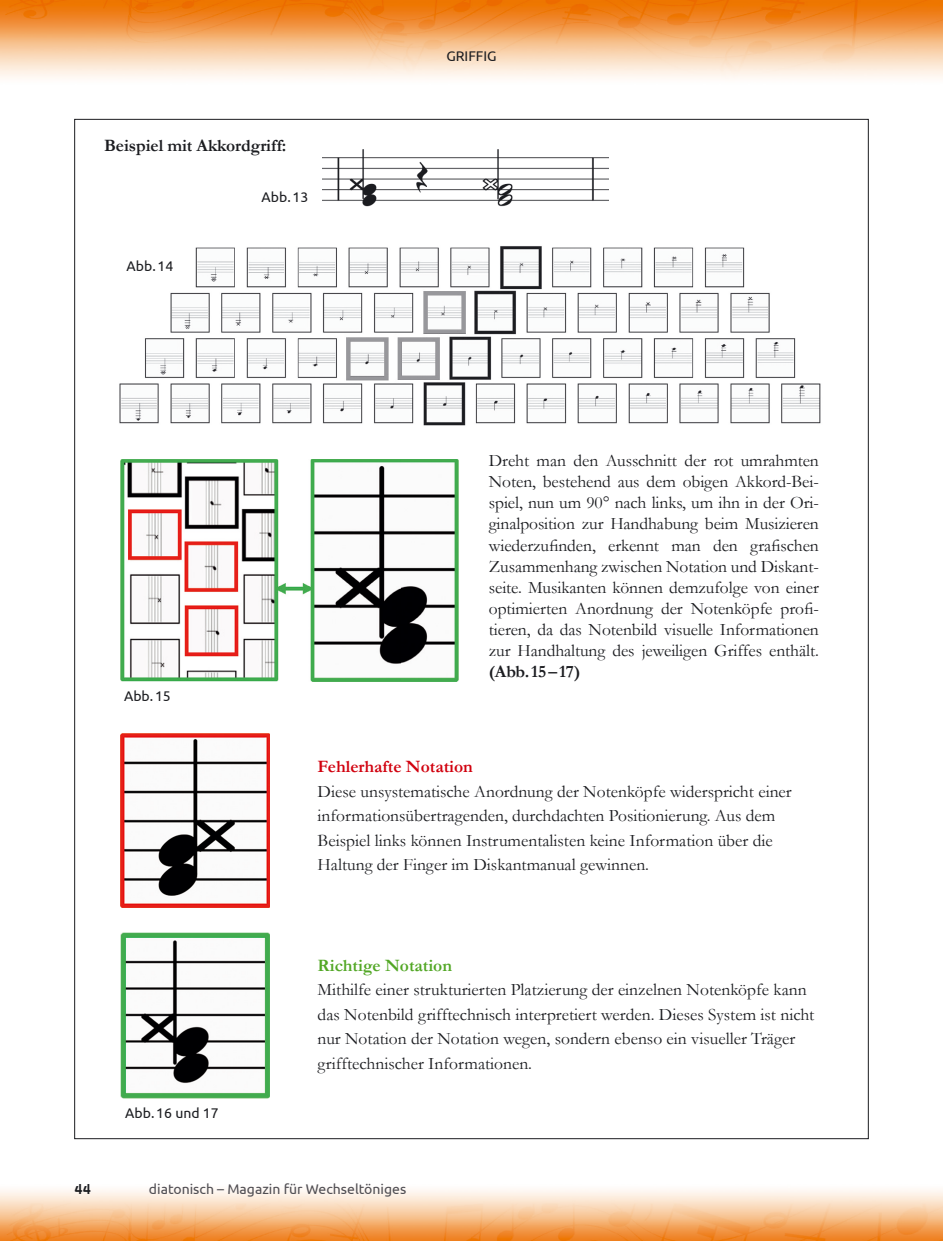
<style>
.page{position:relative;width:943px;height:1241px;background:#fff}
.page>*{position:absolute;margin:0;border:0;box-sizing:border-box;transform-origin:0 0}
.t1{font:17.5px/21px "Garamond";color:#1b1c20}
.t2{font:700 17.5px "Garamond";letter-spacing:-.005em;color:#1b1c20}
.t3{font:700 17.5px "Garamond";color:#d1010e}
.t4{font:700 17.5px "Garamond";color:#52a725}
.t5{font:14px "Ubuntu";color:#1b1c20}
.t6{font:14px "Ubuntu";color:#504e53}
.t7{font:14px "Viga";color:#1b1c20}
</style>
<div class="page">
<img style="left:0;top:1126px;width:943px;height:114px">
<img style="left:0;top:0;width:943px;height:139px">
<img style="left:323px;top:130px;width:286px;height:77px">
<img style="left:119px;top:246px;width:702px;height:180px">
<img style="left:121px;top:459px;width:337px;height:222px">
<img style="left:121px;top:733px;width:149px;height:174px">
<img style="left:121px;top:932px;width:149px;height:166px">
<p class="t2" style="left:104px;top:135px;width:184px">Beispiel mit Akkordgriff:</p>
<p class="t5" style="left:262px;top:188px;width:48px">Abb. 13</p>
<p class="t5" style="left:126px;top:257px;width:48px">Abb. 14</p>
<p class="t5" style="left:446px;top:47px;width:52px">GRIFFIG</p>
<p class="t5" style="left:124px;top:687px;width:48px">Abb. 15</p>
<p class="t5" style="left:125px;top:1103px;width:95px">Abb. 16 und 17</p>
<p class="t1" style="left:489px;top:450px;width:331px;text-align:justify">Dreht man den Ausschnitt der rot umrahmten Noten, bestehend aus dem obigen Akkord-Bei&shy;spiel, nun um 90° nach links, um ihn in der Ori&shy;ginalposition zur Handhabung beim Musizieren wiederzufinden, erkennt man den grafischen Zusammenhang zwischen Notation und Diskant&shy;seite. Musikanten können demzufolge von einer optimierten Anordnung der Notenköpfe profi&shy;tieren, da das Notenbild visuelle Informationen zur Handhaltung des jeweiligen Griffes enthält.</p>
<p class="t2" style="left:489px;top:660px;width:93px">(Abb. 15 – 17)</p>
<p class="t3" style="left:317px;top:756px;width:157px">Fehlerhafte Notation</p>
<p class="t1" style="left:317px;top:778px;width:475px;line-height:24.5px">Diese unsystematische Anordnung der Notenköpfe widerspricht einer informationsübertragenden, durchdachten Positionierung. Aus dem Beispiel links können Instrumentalisten keine Information über die Haltung der Finger im Diskantmanual gewinnen.</p>
<p class="t4" style="left:317px;top:954px;width:136px">Richtige Notation</p>
<p class="t1" style="left:317px;top:976px;width:498px;line-height:24.5px">Mithilfe einer strukturierten Platzierung der einzelnen Notenköpfe kann das Notenbild grifftechnisch interpretiert werden. Dieses System ist nicht nur Notation der Notation wegen, sondern ebenso ein visueller Träger grifftechnischer Informationen.</p>
<p class="t7" style="left:74px;top:1179px;width:18px">44</p>
<p class="t6" style="left:149px;top:1179px;width:259px">diatonisch – Magazin für Wechseltöniges</p>
</div>
